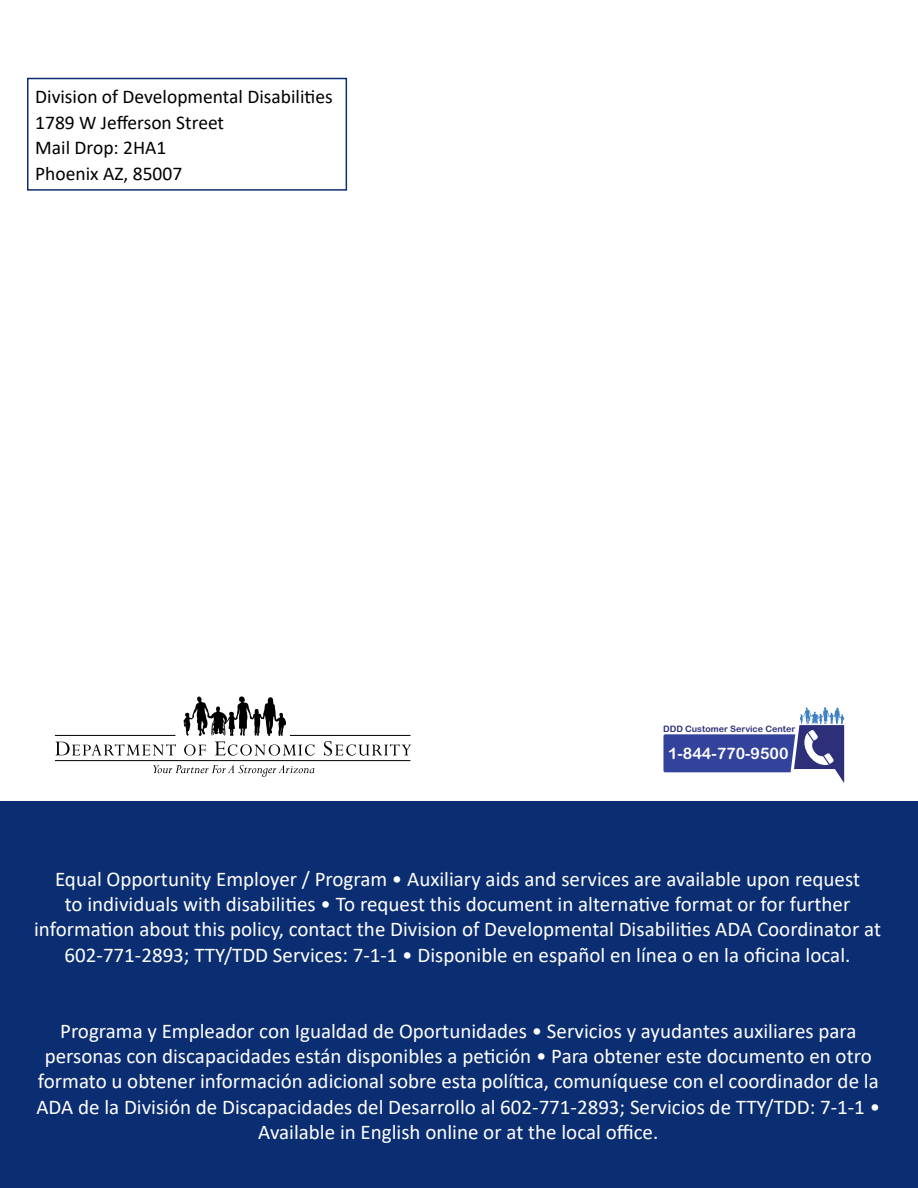
<style>
.page{position:relative;width:918px;height:1188px;background:#fff}
.page>*{position:absolute;margin:0;border:0;box-sizing:border-box;transform-origin:0 0}
.t1{font:21px/25.2px "Calibri";color:#fff;text-align:center}
.t2{font:19.5px/25.5px "Calibri";color:#000}
.t3{font:15.9px "Arial Rounded MT Bold";color:#fff}
.t4{font:8.85px "Arial Rounded MT Bold";color:#2d3079}
</style>
<div class="page">
<div style="left:0;top:802px;width:918px;height:386px;background:#0b2d72"></div>
<div style="left:27px;top:78px;width:320px;height:113px;border:2px solid #0b2d72"></div>
<hr style="left:55px;top:760px;width:355px;height:1px;background:#000">
<hr style="left:290px;top:735px;width:120px;height:1px;background:#000">
<hr style="left:55px;top:735px;width:120px;height:1px;background:#000">
<svg style="left:56px;top:742px;width:120px;height:13px"></svg>
<svg style="left:153px;top:765px;width:161px;height:12px"></svg>
<svg style="left:183px;top:696px;width:103px;height:40px"></svg>
<svg style="left:184px;top:744px;width:22px;height:12px"></svg>
<svg style="left:215px;top:742px;width:100px;height:14px"></svg>
<svg style="left:324px;top:741px;width:87px;height:15px"></svg>
<svg style="left:663px;top:707px;width:181px;height:76px"></svg>
<p class="t2" style="left:35px;top:84px;width:299px">Division of Developmental Disabilities<br>1789 W Jefferson Street<br>Mail Drop: 2HA1<br>Phoenix AZ, 85007</p>
<p class="t4" style="left:663px;top:724px;width:134px">DDD Customer Service Center</p>
<p class="t3" style="left:668px;top:744px;width:122px">1-844-770-9500</p>
<p class="t1" style="left:34px;top:866px;width:848px">Equal Opportunity Employer / Program • Auxiliary aids and services are available upon request<br>to individuals with disabilities • To request this document in alternative format or for further information about this policy, contact the Division of Developmental Disabilities ADA Coordinator at 602-771-2893; TTY/TDD Services: 7-1-1 • Disponible en español en línea o en la oficina local.</p>
<p class="t1" style="left:36px;top:1018px;width:845px">Programa y Empleador con Igualdad de Oportunidades • Servicios y ayudantes auxiliares para personas con discapacidades están disponibles a petición • Para obtener este documento en otro formato u obtener información adicional sobre esta política, comuníquese con el coordinador de la ADA de la División de Discapacidades del Desarrollo al 602-771-2893; Servicios de TTY/TDD: 7-1-1 • Available in English online or at the local office.</p>
</div>
